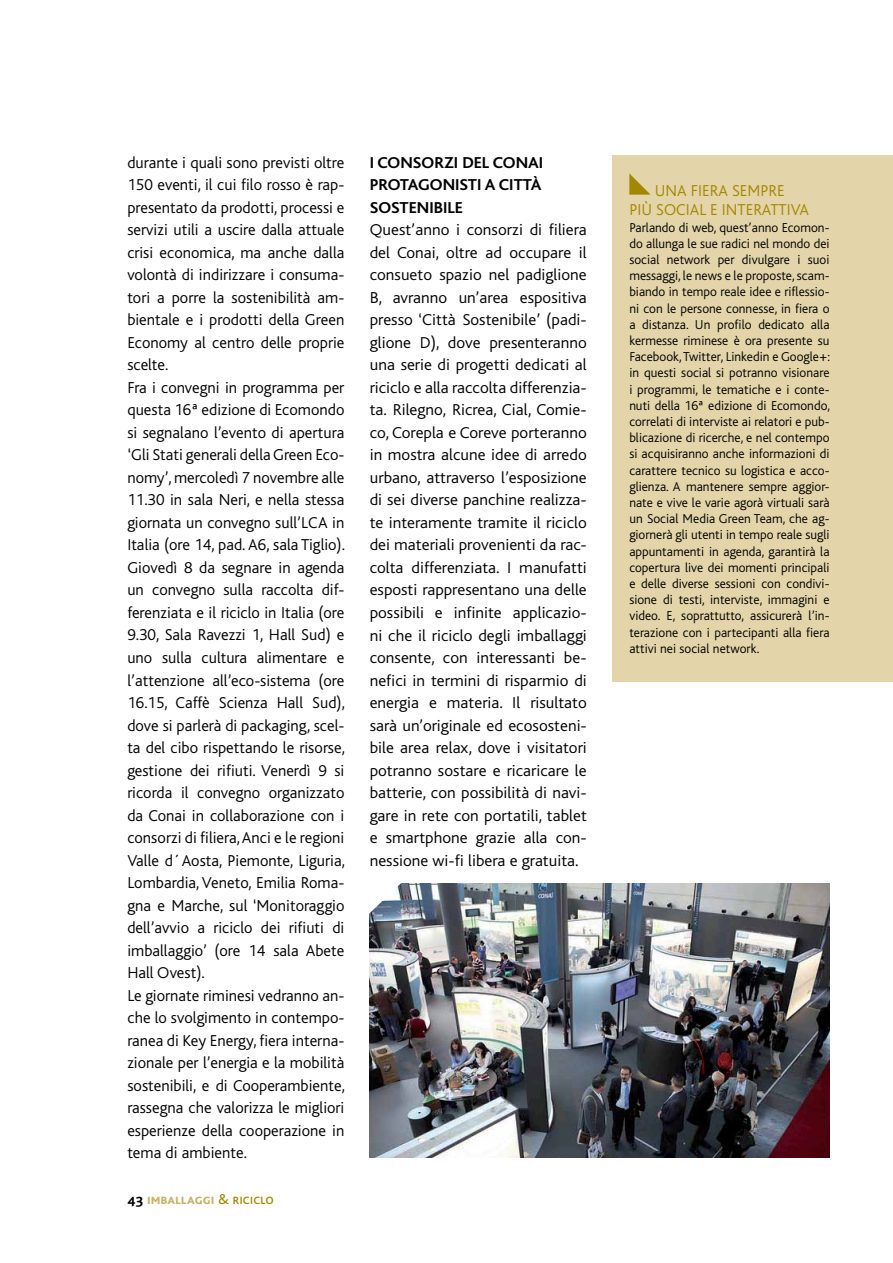
<style>
.page{position:relative;width:893px;height:1263px;background:#fff}
.page>*{position:absolute;margin:0;border:0;box-sizing:border-box;transform-origin:0 0}
.t1{font:300 16.5px/22.5px "Bliss";color:#000}
.t2{font:300 16.5px/22.5px "Bliss";color:#000;text-align:justify;scale:1.04 1}
.t3{font:700 16.5px/22.5px "Bliss";color:#000;text-align:justify;scale:1.04 1}
.t4{font:300 16.5px "Bliss";color:#a28800}
.t5{font:700 15px "Bliss Caps";color:#c8b165}
.t6{font:300 13.5px/16.2px "Bliss";color:#000;text-align:justify}
.s1{color:#000}
.s2{font-weight:400;color:#a28800}
</style>
<div class="page">
<div style="left:613px;top:155px;width:280px;height:527px;background:#e3d4a9"></div>
<svg style="left:629px;top:173px;width:22px;height:22px"></svg>
<img style="left:370px;top:883px;width:459px;height:275px">
<svg style="left:369px;top:883px;width:34px;height:32px"></svg>
<p class="t1" style="left:127px;top:151px;width:219px">durante i quali sono previsti oltre<br>150 eventi, il cui filo rosso è rap&shy;presentato da prodotti, processi e servizi utili a uscire dalla attuale crisi economica, ma anche dalla volontà di indirizzare i consuma&shy;tori a porre la sostenibilità am&shy;bientale e i prodotti della Green<br>Economy al centro delle proprie scelte.<br>Fra i convegni in programma per questa 16ª edizione di Ecomondo si segnalano l’evento di apertura ‘Gli Stati generali della Green Eco&shy;nomy’, mercoledì 7 novembre alle<br>11.30 in sala Neri, e nella stessa giornata un convegno sull’LCA in<br>Italia (ore 14, pad. A6, sala Tiglio).<br>Giovedì 8 da segnare in agenda un convegno sulla raccolta dif&shy;ferenziata e il riciclo in Italia (ore<br>9.30, Sala Ravezzi 1, Hall Sud) e uno sulla cultura alimentare e l’attenzione all’eco-sistema (ore<br>16.15, Caffè Scienza Hall Sud), dove si parlerà di packaging, scel&shy;ta del cibo rispettando le risorse, gestione dei rifiuti. Venerdì 9 si ricorda il convegno organizzato da Conai in collaborazione con i consorzi di filiera, Anci e le regioni<br>Valle d´Aosta, Piemonte, Liguria,<br>Lombardia, Veneto, Emilia Roma&shy;gna e Marche, sul ‘Monitoraggio dell’avvio a riciclo dei rifiuti di imballaggio’ (ore 14 sala Abete<br>Hall Ovest).<br>Le giornate riminesi vedranno an&shy;che lo svolgimento in contempo&shy;ranea di Key Energy, fiera interna&shy;zionale per l’energia e la mobilità sostenibili, e di Cooperambiente, rassegna che valorizza le migliori esperienze della cooperazione in tema di ambiente.</p>
<p class="t3" style="left:370px;top:152px;width:167px">ICONSORZI DELCONAI PROTAGONISTI A CITTÀ SOSTENIBILE</p>
<p class="t2" style="left:370px;top:219px;width:210px">Quest’anno i consorzi di filiera del Conai, oltre ad occupare il consueto spazio nel padiglione B, avranno un’area espositiva presso ‘Città Sostenibile’ (padi&shy;glione D), dove presenteranno una serie di progetti dedicati al riciclo e alla raccolta differenzia&shy;ta. Rilegno, Ricrea, Cial, Comie&shy;co, Corepla e Coreve porteranno in mostra alcune idee di arredo urbano, attraverso l’esposizione di sei diverse panchine realizza&shy;te interamente tramite il riciclo dei materiali provenienti da rac&shy;colta differenziata. I manufatti esposti rappresentano una delle possibili e infinite applicazio&shy;ni che il riciclo degli imballaggi consente, con interessanti be&shy;nefici in termini di risparmio di energia e materia. Il risultato sarà un’originale ed ecososteni&shy;bile area relax, dove i visitatori potranno sostare e ricaricare le batterie, con possibilità di navi&shy;gare in rete con portatili, tablet e smartphone grazie alla con&shy;nessione wi-fi libera e gratuita.</p>
<p class="t5" style="left:128px;top:1191px;width:148px"><span class="s1">43</span> imballaggi <span class="s2">&amp; riciclo</span></p>
<p class="t4" style="left:655px;top:181px;width:45px">Una fiera</p>
<p class="t4" style="left:732px;top:181px;width:10px">sempre</p>
<p class="t4" style="left:629px;top:201px;width:37px">pi ù social</p>
<p class="t4" style="left:710px;top:201px;width:21px">e interattiva</p>
<p class="t6" style="left:629px;top:219px;width:202px">Parlando di web, quest’anno Ecomon&shy;do allunga le sue radici nel mondo dei social network per divulgare i suoi messaggi, le news e le proposte, scam&shy;biando in tempo reale idee e riflessio&shy;ni con le persone connesse, in fiera o a distanza. Un profilo dedicato alla kermesse riminese è ora presente su Facebook, Twitter, Linkedin e Google+: in questi social si potranno visionare i programmi, le tematiche e i conte&shy;nuti della 16ª edizione di Ecomondo, correlati di interviste ai relatori e pub&shy;blicazione di ricerche, e nel contempo si acquisiranno anche informazioni di carattere tecnico su logistica e acco&shy;glienza. A mantenere sempre aggior&shy;nate e vive le varie agorà virtuali sarà un Social Media Green Team, che ag&shy;giornerà gli utenti in tempo reale sugli appuntamenti in agenda, garantirà la copertura live dei momenti principali e delle diverse sessioni con condivi&shy;sione di testi, interviste, immagini e video. E, soprattutto, assicurerà l’in&shy;terazione con i partecipanti alla fiera attivi nei social network.</p>
</div>
